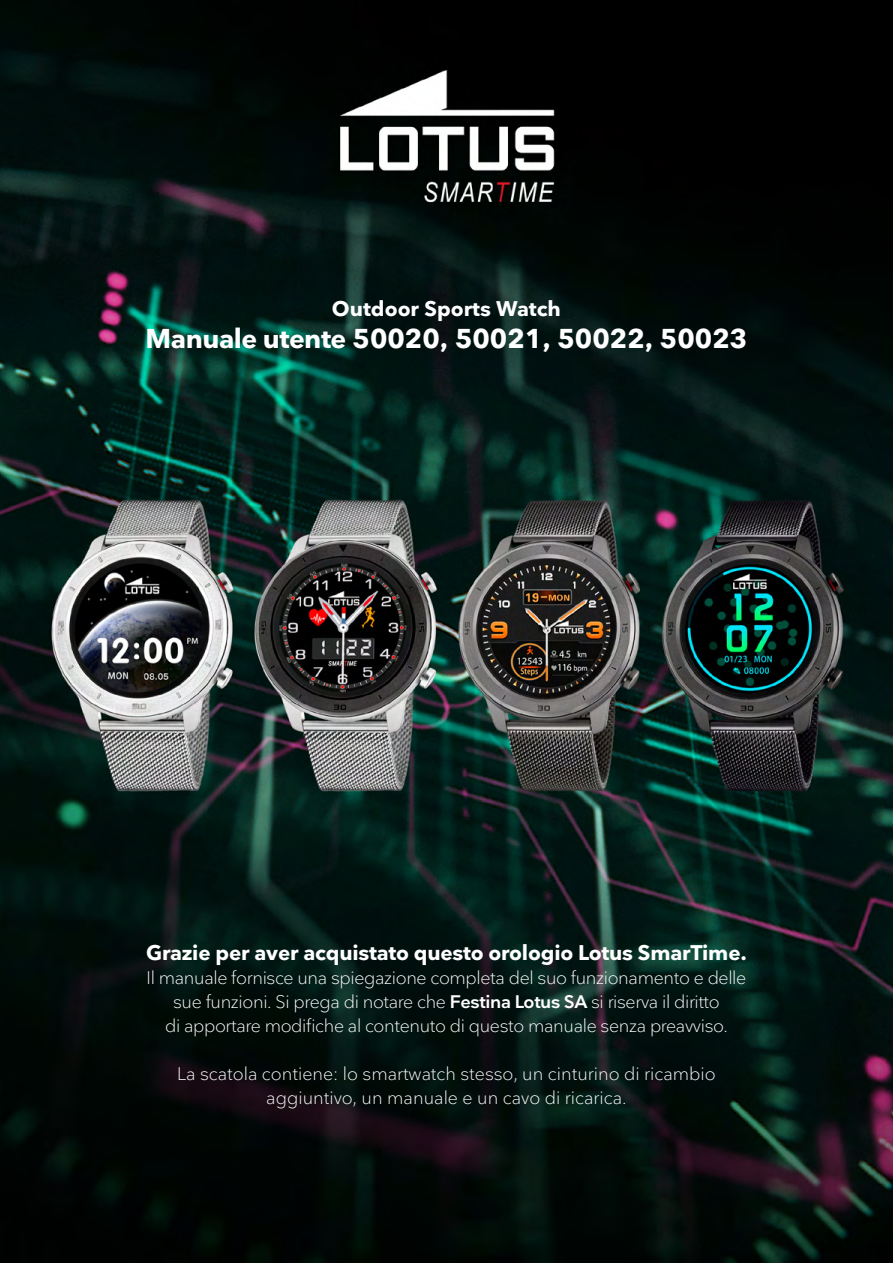
<style>
.page{position:relative;width:893px;height:1263px;background:#fff}
.page>*{position:absolute;margin:0;border:0;box-sizing:border-box;transform-origin:0 0}
.t1{font:700 27px "Nationale";color:#fff}
.t2{font:700 21px "Nationale";letter-spacing:-.01em;color:#fff}
.t3{font:300 18px/24px "Nationale";letter-spacing:-.02em;color:#fff;text-align:center}
.t4{font:300 18px/24px "Nationale";color:#fff;text-align:center}
.s1{font-weight:600}
</style>
<div class="page">
<img style="left:0;top:0;width:893px;height:1263px">
<p class="t2" style="left:332px;top:295px;width:231px">Outdoor Sports Watch</p>
<h1 class="t1" style="left:146px;top:321px;width:603px">Manuale utente 50020, 50021, 50022, 50023</h1>
<p class="t2" style="left:146px;top:939px;width:602px">Grazie per aver acquistato questo orologio Lotus SmarTime.</p>
<p class="t3" style="left:147px;top:965px;width:601px">Il manuale fornisce una spiegazione completa del suo funzionamento e delle sue funzioni. Si prega di notare che <span class="s1">Festina Lotus SA</span> si riserva il diritto<br>di apportare modifiche al contenuto di questo manuale senza preavviso.</p>
<p class="t4" style="left:177px;top:1061px;width:540px">La scatola contiene: lo smartwatch stesso, un cinturino di ricambio aggiuntivo, un manuale e un cavo di ricarica.</p>
</div>
